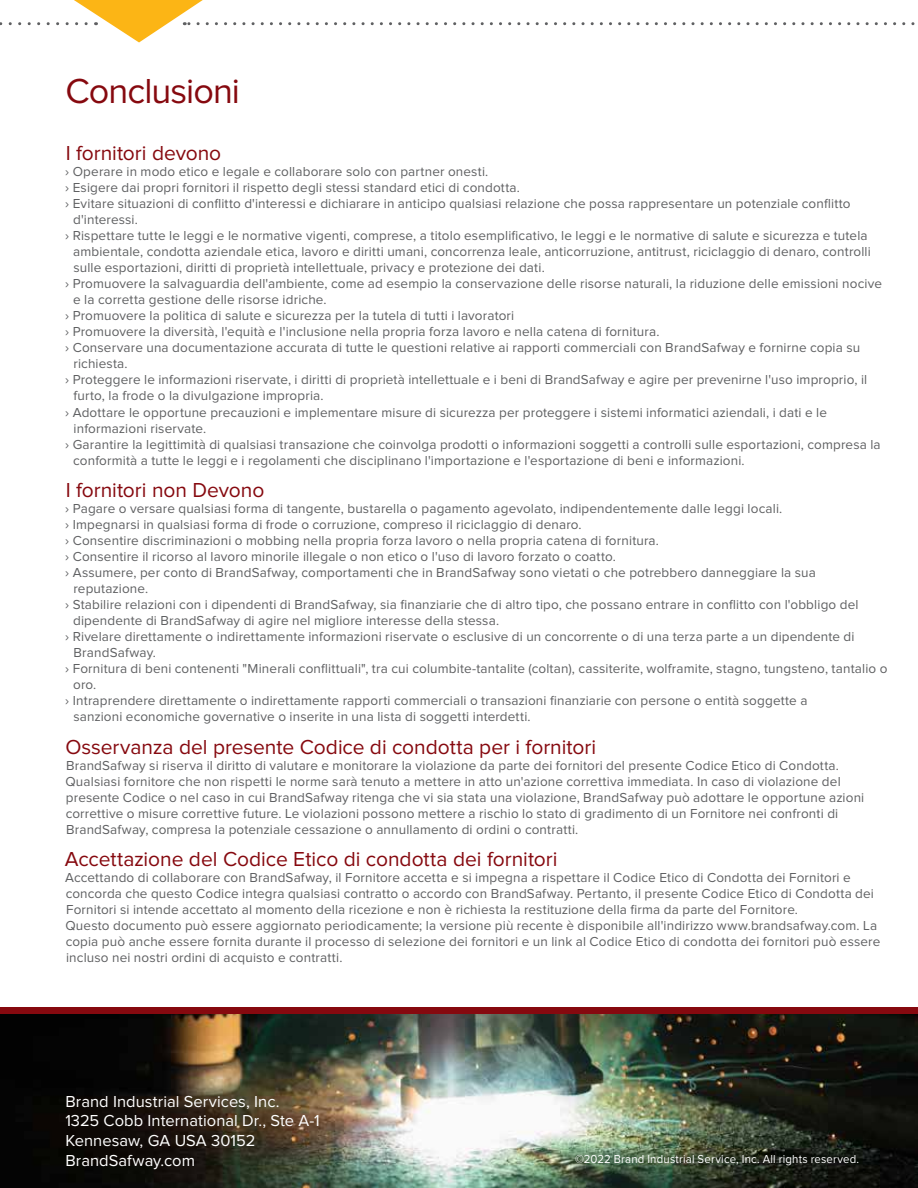
<style>
.page{position:relative;width:918px;height:1188px;background:#fff}
.page>*{position:absolute;margin:0;border:0;box-sizing:border-box;transform-origin:0 0}
.t1{font:36px "Proxima Nova";letter-spacing:-.025em;color:#86090f}
.t2{font:21px "Proxima Nova";color:#86090f}
.t3{font:16.5px/19.8px "Proxima Nova";letter-spacing:.005em;color:#fff}
.t4{font:15px "Calibri";color:#666}
.t5{font:13.5px/16px "Proxima Nova";letter-spacing:.01em;color:#5f6062}
.t6{font:12px "Proxima Nova";letter-spacing:.015em;color:#fff;scale:.95 1}
</style>
<div class="page">
<svg style="left:0;top:0;width:915px;height:42px"></svg>
<img style="left:0;top:1014px;width:918px;height:174px">
<div style="left:0;top:1007px;width:918px;height:7px;background:#86090f"></div>
<h1 class="t1" style="left:65px;top:75px;width:176px">Conclusioni</h1>
<h2 class="t2" style="left:66px;top:143px;width:157px">I fornitori devono</h2>
<p class="t5" style="left:65px;top:164px;width:425px">› Operare in modo etico e legale e collaborare solo con partner onesti.</p>
<p class="t5" style="left:65px;top:180px;width:456px">› Esigere dai propri fornitori il rispetto degli stessi standard etici di condotta.</p>
<p class="t5" style="left:65px;top:196px;width:787px">› Evitare situazioni di conflitto d'interessi e dichiarare in anticipo qualsiasi relazione che possa rappresentare un potenziale conflitto</p>
<p class="t5" style="left:73px;top:212px;width:66px">d'interessi.</p>
<p class="t5" style="left:65px;top:228px;width:804px">› Rispettare tutte le leggi e le normative vigenti, comprese, a titolo esemplificativo, le leggi e le normative di salute e sicurezza e tutela</p>
<p class="t5" style="left:73px;top:244px;width:799px">ambientale, condotta aziendale etica, lavoro e diritti umani, concorrenza leale, anticorruzione, antitrust, riciclaggio di denaro, controlli</p>
<p class="t5" style="left:73px;top:260px;width:473px">sulle esportazioni, diritti di proprietà intellettuale, privacy e protezione dei dati.</p>
<p class="t5" style="left:65px;top:276px;width:818px">› Promuovere la salvaguardia dell'ambiente, come ad esempio la conservazione delle risorse naturali, la riduzione delle emissioni nocive</p>
<p class="t5" style="left:73px;top:292px;width:255px">e la corretta gestione delle risorse idriche.</p>
<p class="t5" style="left:65px;top:308px;width:451px">› Promuovere la politica di salute e sicurezza per la tutela di tutti i lavoratori</p>
<p class="t5" style="left:65px;top:324px;width:596px">› Promuovere la diversità, l'equità e l'inclusione nella propria forza lavoro e nella catena di fornitura.</p>
<p class="t5" style="left:65px;top:340px;width:796px">› Conservare una documentazione accurata di tutte le questioni relative ai rapporti commerciali con BrandSafway e fornirne copia su</p>
<p class="t5" style="left:73px;top:356px;width:56px">richiesta.</p>
<p class="t5" style="left:65px;top:372px;width:803px">› Proteggere le informazioni riservate, i diritti di proprietà intellettuale e i beni di BrandSafway e agire per prevenirne l'uso improprio, il</p>
<p class="t5" style="left:74px;top:389px;width:251px">furto, la frode o la divulgazione impropria.</p>
<p class="t5" style="left:65px;top:405px;width:763px">› Adottare le opportune precauzioni e implementare misure di sicurezza per proteggere i sistemi informatici aziendali, i dati e le</p>
<p class="t5" style="left:74px;top:421px;width:134px">informazioni riservate.</p>
<p class="t5" style="left:65px;top:437px;width:817px">› Garantire la legittimità di qualsiasi transazione che coinvolga prodotti o informazioni soggetti a controlli sulle esportazioni, compresa la</p>
<p class="t5" style="left:73px;top:453px;width:673px">conformità a tutte le leggi e i regolamenti che disciplinano l'importazione e l'esportazione di beni e informazioni.</p>
<h2 class="t2" style="left:66px;top:480px;width:200px">I fornitori non Devono</h2>
<p class="t5" style="left:65px;top:501px;width:719px">› Pagare o versare qualsiasi forma di tangente, bustarella o pagamento agevolato, indipendentemente dalle leggi locali.</p>
<p class="t5" style="left:65px;top:517px;width:518px">› Impegnarsi in qualsiasi forma di frode o corruzione, compreso il riciclaggio di denaro.</p>
<p class="t5" style="left:65px;top:533px;width:595px">› Consentire discriminazioni o mobbing nella propria forza lavoro o nella propria catena di fornitura.</p>
<p class="t5" style="left:65px;top:549px;width:552px">› Consentire il ricorso al lavoro minorile illegale o non etico o l'uso di lavoro forzato o coatto.</p>
<p class="t5" style="left:65px;top:565px;width:752px">› Assumere, per conto di BrandSafway, comportamenti che in BrandSafway sono vietati o che potrebbero danneggiare la sua</p>
<p class="t5" style="left:73px;top:581px;width:76px">reputazione.</p>
<p class="t5" style="left:65px;top:597px;width:795px">› Stabilire relazioni con i dipendenti di BrandSafway, sia finanziarie che di altro tipo, che possano entrare in conflitto con l'obbligo del</p>
<p class="t5" style="left:73px;top:613px;width:427px">dipendente di BrandSafway di agire nel migliore interesse della stessa.</p>
<p class="t5" style="left:65px;top:629px;width:791px">› Rivelare direttamente o indirettamente informazioni riservate o esclusive di un concorrente o di una terza parte a un dipendente di</p>
<p class="t5" style="left:74px;top:645px;width:84px">BrandSafway.</p>
<p class="t5" style="left:65px;top:661px;width:824px">› Fornitura di beni contenenti "Minerali conflittuali", tra cui columbite-tantalite (coltan), cassiterite, wolframite, stagno, tungsteno, tantalio o</p>
<p class="t5" style="left:73px;top:677px;width:25px">oro.</p>
<p class="t5" style="left:65px;top:693px;width:744px">› Intraprendere direttamente o indirettamente rapporti commerciali o transazioni finanziarie con persone o entità soggette a</p>
<p class="t5" style="left:73px;top:710px;width:459px">sanzioni economiche governative o inserite in una lista di soggetti interdetti.</p>
<h2 class="t2" style="left:65px;top:737px;width:532px">Osservanza del presente Codice di condotta per i fornitori</h2>
<p class="t5" style="left:65px;top:758px;width:800px">BrandSafway si riserva il diritto di valutare e monitorare la violazione da parte dei fornitori del presente Codice Etico di Condotta.<br>Qualsiasi fornitore che non rispetti le norme sarà tenuto a mettere in atto un'azione correttiva immediata. In caso di violazione del presente Codice o nel caso in cui BrandSafway ritenga che vi sia stata una violazione, BrandSafway può adottare le opportune azioni correttive o misure correttive future. Le violazioni possono mettere a rischio lo stato di gradimento di un Fornitore nei confronti di BrandSafway, compresa la potenziale cessazione o annullamento di ordini o contratti.</p>
<h2 class="t2" style="left:65px;top:849px;width:494px">Accettazione del Codice Etico di condotta dei fornitori</h2>
<p class="t5" style="left:65px;top:870px;width:817px">Accettando di collaborare con BrandSafway, il Fornitore accetta e si impegna a rispettare il Codice Etico di Condotta dei Fornitori e concorda che questo Codice integra qualsiasi contratto o accordo con BrandSafway. Pertanto, il presente Codice Etico di Condotta dei Fornitori si intende accettato al momento della ricezione e non è richiesta la restituzione della firma da parte del Fornitore.<br>Questo documento può essere aggiornato periodicamente; la versione più recente è disponibile all'indirizzo www.brandsafway.com. La copia può anche essere fornita durante il processo di selezione dei fornitori e un link al Codice Etico di condotta dei fornitori può essere incluso nei nostri ordini di acquisto e contratti.</p>
<p class="t3" style="left:65px;top:1092px;width:256px">Brand Industrial Services, Inc.<br>1325 Cobb International Dr., Ste A-1<br>Kennesaw, GA USA 30152<br>BrandSafway.com</p>
<p class="t4" style="left:53px;top:1144px;width:20px">8 |</p>
<p class="t6" style="left:575px;top:1154px;width:301px">©2022 Brand Industrial Service, Inc. All rights reserved.</p>
</div>
